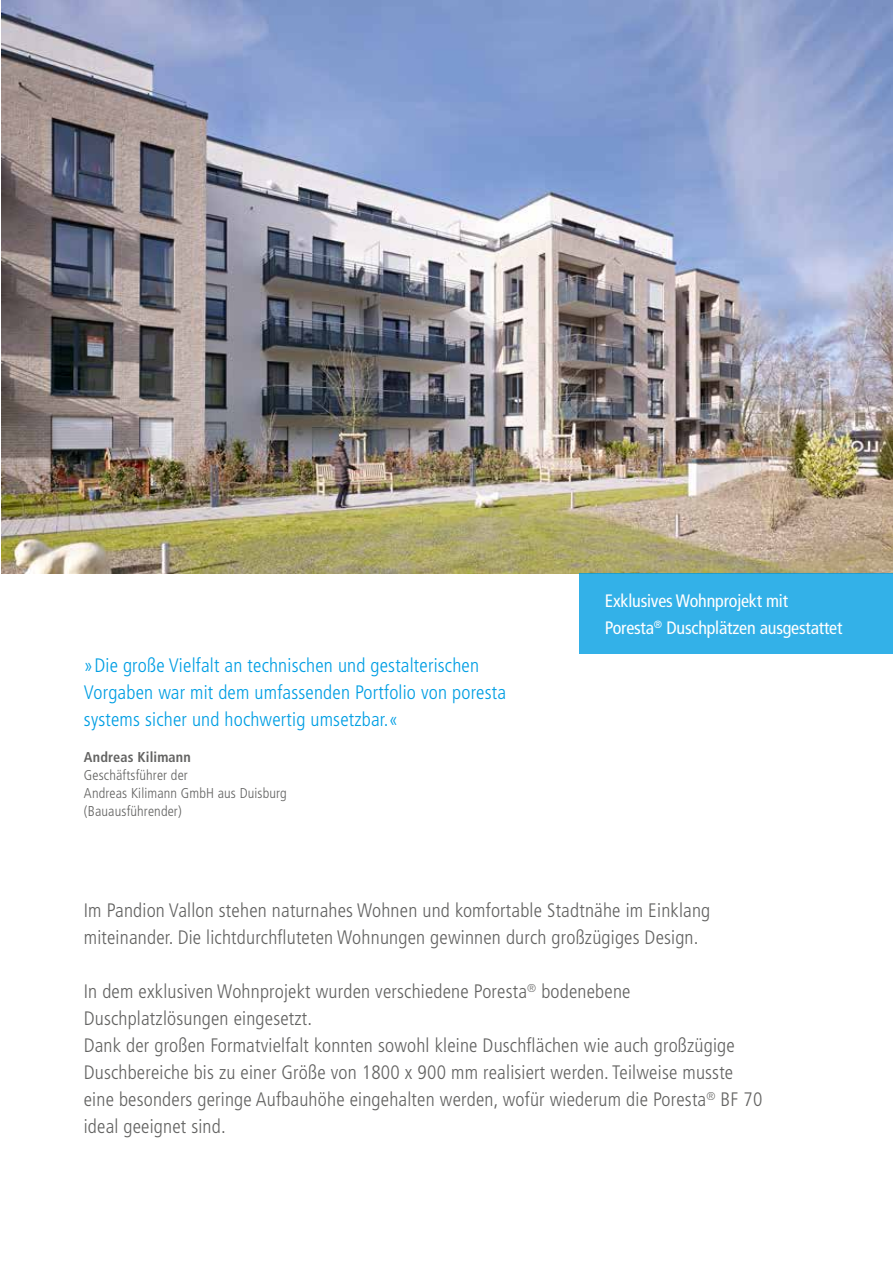
<style>
.page{position:relative;width:893px;height:1263px;background:#fff}
.page>*{position:absolute;margin:0;border:0;box-sizing:border-box;transform-origin:0 0}
.t1{font:300 condensed 19.5px/27px "Frutiger LT Std";letter-spacing:.01em;color:#636362}
.t2{font:300 condensed 19.5px/27px "Frutiger LT Std";letter-spacing:.01em;color:#009ee3}
.t3{font:condensed 18px/27px "Frutiger LT Std";letter-spacing:-.01em;color:#fff}
.t4{font:300 condensed 14.25px/18px "Frutiger LT Std";letter-spacing:.01em;color:#636362}
.t5{font:700 condensed 14.25px "Frutiger LT Std";letter-spacing:.01em;color:#636362}
</style>
<div class="page">
<img style="left:1px;top:0;width:892px;height:573px">
<div style="left:579px;top:573px;width:314px;height:81px;background:#33b1e8"></div>
<p class="t2" style="left:84px;top:652px;width:424px">»Die große Vielfalt an technischen und gestalterischen<br>Vorgaben war mit dem umfassenden Portfolio von poresta systems sicher und hochwertig umsetzbar.«</p>
<p class="t5" style="left:84px;top:748px;width:108px">Andreas Kilimann</p>
<p class="t4" style="left:84px;top:766px;width:204px">Geschäftsführer der<br>Andreas Kilimann GmbH aus Duisburg (Bauausführender)</p>
<p class="t3" style="left:605px;top:587px;width:239px">Exklusives Wohnprojekt mit<br>Poresta<sup>®</sup> Duschplätzen ausgestattet</p>
<p class="t1" style="left:84px;top:897px;width:628px">Im Pandion Vallon stehen naturnahes Wohnen und komfortable Stadtnähe im Einklang miteinander. Die lichtdurchfluteten Wohnungen gewinnen durch großzügiges Design.</p>
<p class="t1" style="left:84px;top:978px;width:680px">In dem exklusiven Wohnprojekt wurden verschiedene Poresta<sup>®</sup> bodenebene Duschplatzlösungen eingesetzt.<br>Dank der großen Formatvielfalt konnten sowohl kleine Duschflächen wie auch großzügige Duschbereiche bis zu einer Größe von 1800 x 900 mm realisiert werden. Teilweise musste eine besonders geringe Aufbauhöhe eingehalten werden, wofür wiederum die Poresta<sup>®</sup> BF 70 ideal geeignet sind.</p>
</div>
